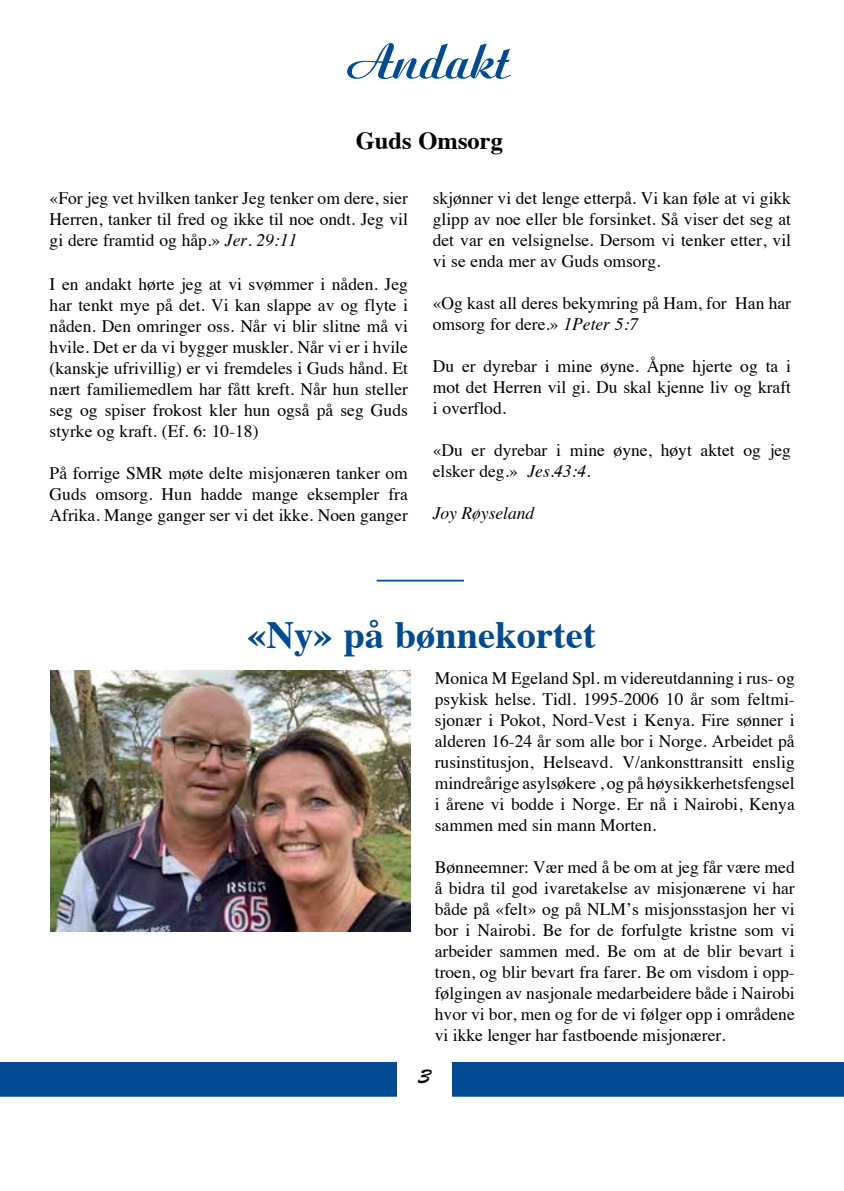
<style>
.page{position:relative;width:844px;height:1191px;background:#fff}
.page>*{position:absolute;margin:0;border:0;box-sizing:border-box;transform-origin:0 0}
.t1{font:52.5px "Ariston Bld";color:#004b93}
.t2{font:700 38.5px "Times";color:#004b93}
.t3{font:700 24.5px "Times";color:#000}
.t4{font:21px "Brush Script Std";color:#000}
.t5{font:17.5px/21px "Times";color:#000;text-align:justify}
.t6{font:italic 17.5px "Times";color:#000}
.s1{font-style:italic}
</style>
<div class="page">
<div style="left:0;top:1062px;width:843px;height:34px;background:#004b93"></div>
<div style="left:397px;top:1042px;width:54px;height:67px;background:#fff"></div>
<img style="left:50px;top:670px;width:360px;height:262px">
<hr style="left:376px;top:580px;width:88px;height:1px;background:#004b93">
<h1 class="t1" style="left:348px;top:26px;width:164px">Andakt</h1>
<h3 class="t3" style="left:356px;top:117px;width:148px">Guds Omsorg</h3>
<p class="t5" style="left:50px;top:186px;width:360px">«For jeg vet hvilken tanker Jeg tenker om dere, sier Herren, tanker til fred og ikke til noe ondt. Jeg vil gi dere framtid og håp.» <span class="s1">Jer. 29:11</span></p>
<p class="t5" style="left:50px;top:272px;width:360px">I en andakt hørte jeg at vi svømmer i nåden. Jeg har tenkt mye på det. Vi kan slappe av og flyte i nåden. Den omringer oss. Når vi blir slitne må vi hvile. Det er da vi bygger muskler. Når vi er i hvile (kanskje ufrivillig) er vi fremdeles i Guds hånd. Et nært familiemedlem har fått kreft. Når hun steller seg og spiser frokost kler hun også på seg Guds styrke og kraft. (Ef. 6: 10-18)</p>
<p class="t5" style="left:50px;top:461px;width:360px">På forrige SMR møte delte misjonæren tanker om Guds omsorg. Hun hadde mange eksempler fra Afrika. Mange ganger ser vi det ikke. Noen ganger</p>
<p class="t5" style="left:432px;top:186px;width:360px">skjønner vi det lenge etterpå. Vi kan føle at vi gikk glipp av noe eller ble forsinket. Så viser det seg at det var en velsignelse. Dersom vi tenker etter, vil vi se enda mer av Guds omsorg.</p>
<p class="t5" style="left:432px;top:291px;width:360px">«Og kast all deres bekymring på Ham, for Han har omsorg for dere.» <span class="s1">1Peter 5:7</span></p>
<p class="t5" style="left:432px;top:354px;width:360px">Du er dyrebar i mine øyne. Åpne hjerte og ta i mot det Herren vil gi. Du skal kjenne liv og kraft i overflod.</p>
<p class="t5" style="left:432px;top:438px;width:360px">«Du er dyrebar i mine øyne, høyt aktet og jeg elsker deg.» <span class="s1">Jes.43:4.</span></p>
<p class="t6" style="left:432px;top:498px;width:103px">Joy Røyseland</p>
<h2 class="t2" style="left:247px;top:598px;width:350px">«Ny» på bønnekortet</h2>
<p class="t5" style="left:434px;top:665px;width:361px">Monica M Egeland Spl. m videreutdanning i rus- og psykisk helse. Tidl. 1995-2006 10 år som feltmi&shy;sjonær i Pokot, Nord-Vest i Kenya. Fire sønner i alderen 16-24 år som alle bor i Norge. Arbeidet på rusinstitusjon, Helseavd. V/ankonsttransitt enslig mindreårige asylsøkere , og på høysikkerhetsfengsel i årene vi bodde i Norge. Er nå i Nairobi, Kenya sammen med sin mann Morten.</p>
<p class="t5" style="left:434px;top:854px;width:361px">Bønneemner: Vær med å be om at jeg får være med å bidra til god ivaretakelse av misjonærene vi har både på «felt» og på NLM’s misjonsstasjon her vi bor i Nairobi. Be for de forfulgte kristne som vi arbeider sammen med. Be om at de blir bevart i troen, og blir bevart fra farer. Be om visdom i opp&shy;følgingen av nasjonale medarbeidere både i Nairobi hvor vi bor, men og for de vi følger opp i områdene vi ikke lenger har fastboende misjonærer.</p>
<p class="t4" style="left:418px;top:1064px;width:13px">3</p>
</div>
